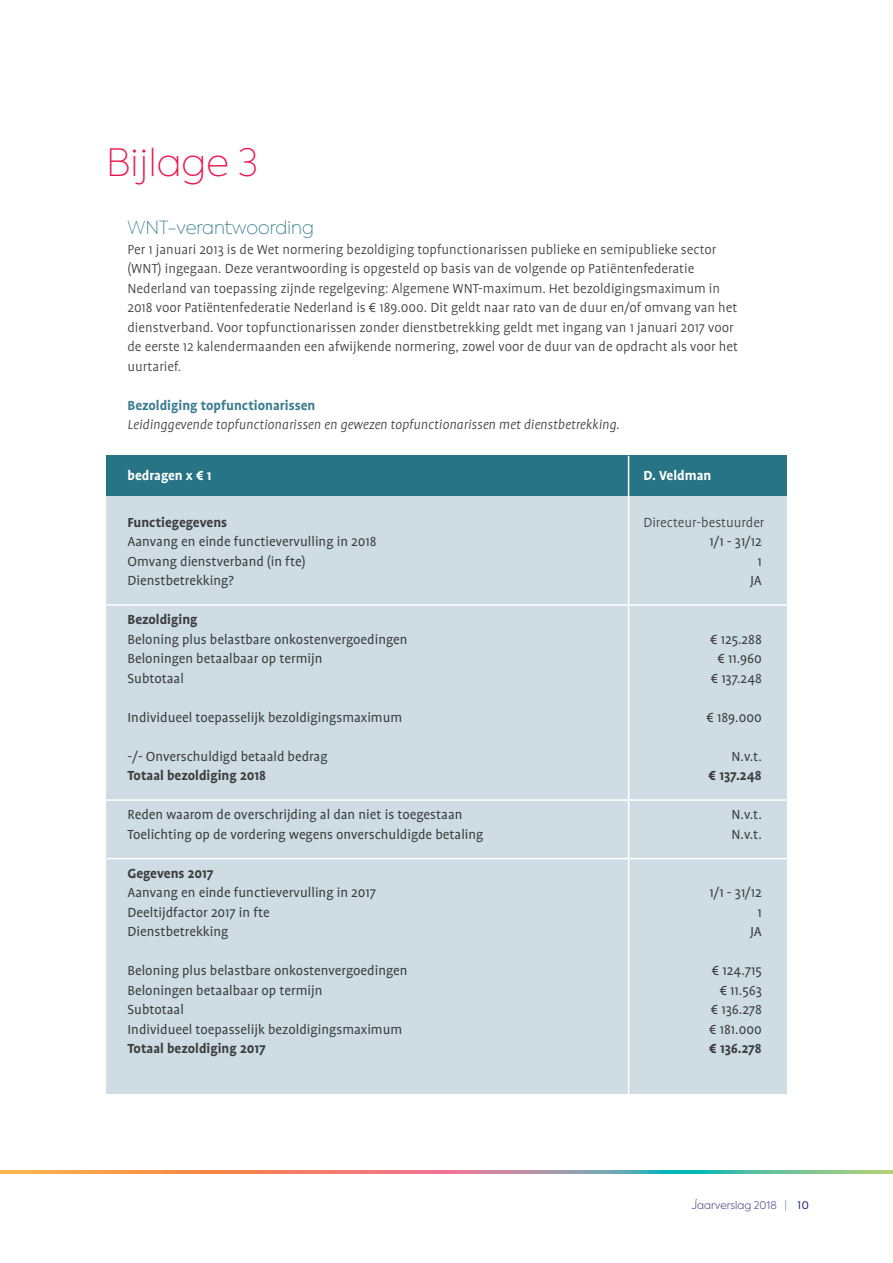
<style>
.page{position:relative;width:893px;height:1263px;background:#fff}
.page>*{position:absolute;margin:0;border:0;box-sizing:border-box;transform-origin:0 0}
.H2_Kop{font:100 37.5px "Axiforma";color:#ed164b}
.H4_subkop{font:100 18px "Axiforma";color:#277486}
.H6_broodtekst{font:15px "Profile OT";color:#3e3e3f}
.H6_broodtekst-2{font:300 15px/19.5px "Profile OT";color:#3e3e3f}
.H6_broodtekst-3{font:700 15px "Profile OT";color:#3e3e3f}
.H6_broodtekst-4{font:italic 300 15px "Profile OT";color:#3e3e3f}
.H6_broodtekst-5{font:700 15px "Profile OT";color:#3c7d90}
.H6_broodtekst-6{font:700 15px "Profile OT";color:#fff}
.t1{font:300 10.5px "Axiforma";color:#45428b}
.s1{color:#508799}
.s2{font-family:"Profile OT";font-size:15px;color:#26237b}
</style>
<div class="page">
<svg style="left:0;top:1170px;width:893px;height:3px;background:#b89d7f"></svg>
<div style="left:106px;top:489px;width:681px;height:604px;background:#cedce4"></div>
<div style="left:106px;top:456px;width:681px;height:40px;background:#277486"></div>
<hr style="left:628px;top:456px;width:1px;height:639px;background:#fff">
<hr style="left:106px;top:604px;width:686px;height:2px;background:#fff">
<hr style="left:105px;top:799px;width:686px;height:2px;background:#fff">
<hr style="left:106px;top:858px;width:686px;height:1px;background:#fff">
<p class="H2_Kop" style="left:106px;top:138px;width:153px">Bijlage 3</p>
<p class="H4_subkop" style="left:128px;top:216px;width:188px">WNT-verantwoording</p>
<p class="H6_broodtekst-2" style="left:128px;top:239px;width:612px">Per 1 januari 2013 is de Wet normering bezoldiging topfunctionarissen publieke en semipublieke sector (WNT) ingegaan. Deze verantwoording is opgesteld op basis van de volgende op Patiëntenfederatie Nederland van toepassing zijnde regelgeving: Algemene WNT-maximum. Het bezoldigingsmaximum in 2018 voor Patiëntenfederatie Nederland is € 189.000. Dit geldt naar rato van de duur en/of omvang van het dienstverband. Voor topfunctionarissen zonder dienstbetrekking geldt met ingang van 1 januari 2017 voor de eerste 12 kalendermaanden een afwijkende normering, zowel voor de duur van de opdracht als voor het uurtarief.</p>
<p class="H6_broodtekst-5" style="left:128px;top:396px;width:189px">Bezoldiging topfunctionarissen</p>
<p class="H6_broodtekst-4" style="left:128px;top:416px;width:494px">Leidinggevende topfunctionarissen en gewezen topfunctionarissen met dienstbetrekking.</p>
<p class="H6_broodtekst-6" style="left:128px;top:467px;width:85px">bedragen x € 1</p>
<p class="H6_broodtekst-6" style="left:643px;top:467px;width:70px">D. Veldman</p>
<p class="H6_broodtekst-3" style="left:128px;top:513px;width:101px">Functiegegevens</p>
<p class="H6_broodtekst-2" style="left:643px;top:512px;width:123px">Directeur-bestuurder</p>
<p class="H6_broodtekst" style="left:128px;top:533px;width:250px">Aanvang en einde functievervulling in 2018</p>
<p class="H6_broodtekst" style="left:709px;top:533px;width:54px">1/1 - 31/12</p>
<p class="H6_broodtekst" style="left:128px;top:552px;width:180px">Omvang dienstverband (in fte)</p>
<p class="H6_broodtekst" style="left:757px;top:552px;width:6px">1</p>
<p class="H6_broodtekst" style="left:128px;top:572px;width:108px">Dienstbetrekking?</p>
<p class="H6_broodtekst" style="left:750px;top:572px;width:13px">JA</p>
<p class="H6_broodtekst-3" style="left:128px;top:611px;width:72px">Bezoldiging</p>
<p class="H6_broodtekst" style="left:128px;top:630px;width:281px">Beloning plus belastbare onkostenvergoedingen</p>
<p class="H6_broodtekst" style="left:710px;top:630px;width:53px">€ 125.288</p>
<p class="H6_broodtekst" style="left:128px;top:650px;width:196px">Beloningen betaalbaar op termijn</p>
<p class="H6_broodtekst" style="left:717px;top:650px;width:46px">€ 11.960</p>
<p class="H6_broodtekst" style="left:128px;top:669px;width:58px">Subtotaal</p>
<p class="H6_broodtekst" style="left:711px;top:669px;width:53px">€ 137.248</p>
<p class="H6_broodtekst" style="left:128px;top:708px;width:276px">Individueel toepasselijk bezoldigingsmaximum</p>
<p class="H6_broodtekst" style="left:706px;top:708px;width:57px">€ 189.000</p>
<p class="H6_broodtekst" style="left:128px;top:747px;width:202px">-/- Onverschuldigd betaald bedrag</p>
<p class="H6_broodtekst" style="left:731px;top:747px;width:32px">N.v.t.</p>
<p class="H6_broodtekst-3" style="left:128px;top:767px;width:140px">Totaal bezoldiging 2018</p>
<p class="H6_broodtekst-3" style="left:709px;top:767px;width:55px">€ 137.248</p>
<p class="H6_broodtekst" style="left:128px;top:806px;width:336px">Reden waarom de overschrijding al dan niet is toegestaan</p>
<p class="H6_broodtekst" style="left:731px;top:806px;width:32px">N.v.t.</p>
<p class="H6_broodtekst" style="left:128px;top:825px;width:357px">Toelichting op de vordering wegens onverschuldigde betaling</p>
<p class="H6_broodtekst" style="left:731px;top:825px;width:32px">N.v.t.</p>
<p class="H6_broodtekst-3" style="left:128px;top:864px;width:88px">Gegevens 2017</p>
<p class="H6_broodtekst" style="left:128px;top:884px;width:250px">Aanvang en einde functievervulling in 2017</p>
<p class="H6_broodtekst" style="left:709px;top:884px;width:54px">1/1 - 31/12</p>
<p class="H6_broodtekst" style="left:128px;top:903px;width:144px">Deeltijdfactor 2017 in fte</p>
<p class="H6_broodtekst" style="left:757px;top:903px;width:6px">1</p>
<p class="H6_broodtekst" style="left:128px;top:923px;width:103px">Dienstbetrekking</p>
<p class="H6_broodtekst" style="left:750px;top:923px;width:13px">JA</p>
<p class="H6_broodtekst" style="left:128px;top:962px;width:281px">Beloning plus belastbare onkostenvergoedingen</p>
<p class="H6_broodtekst" style="left:712px;top:962px;width:51px">€ 124.715</p>
<p class="H6_broodtekst" style="left:128px;top:981px;width:196px">Beloningen betaalbaar op termijn</p>
<p class="H6_broodtekst" style="left:720px;top:981px;width:44px">€ 11.563</p>
<p class="H6_broodtekst" style="left:128px;top:1001px;width:58px">Subtotaal</p>
<p class="H6_broodtekst" style="left:711px;top:1001px;width:53px">€ 136.278</p>
<p class="H6_broodtekst" style="left:128px;top:1020px;width:276px">Individueel toepasselijk bezoldigingsmaximum</p>
<p class="H6_broodtekst" style="left:709px;top:1020px;width:54px">€ 181.000</p>
<p class="H6_broodtekst-3" style="left:128px;top:1040px;width:140px">Totaal bezoldiging 2017</p>
<p class="H6_broodtekst-3" style="left:709px;top:1040px;width:54px">€ 136.278</p>
<p class="t1" style="left:691px;top:1198px;width:119px">Jaarverslag 2018 <span class="s1">|</span> <span class="s2">10</span></p>
</div>
